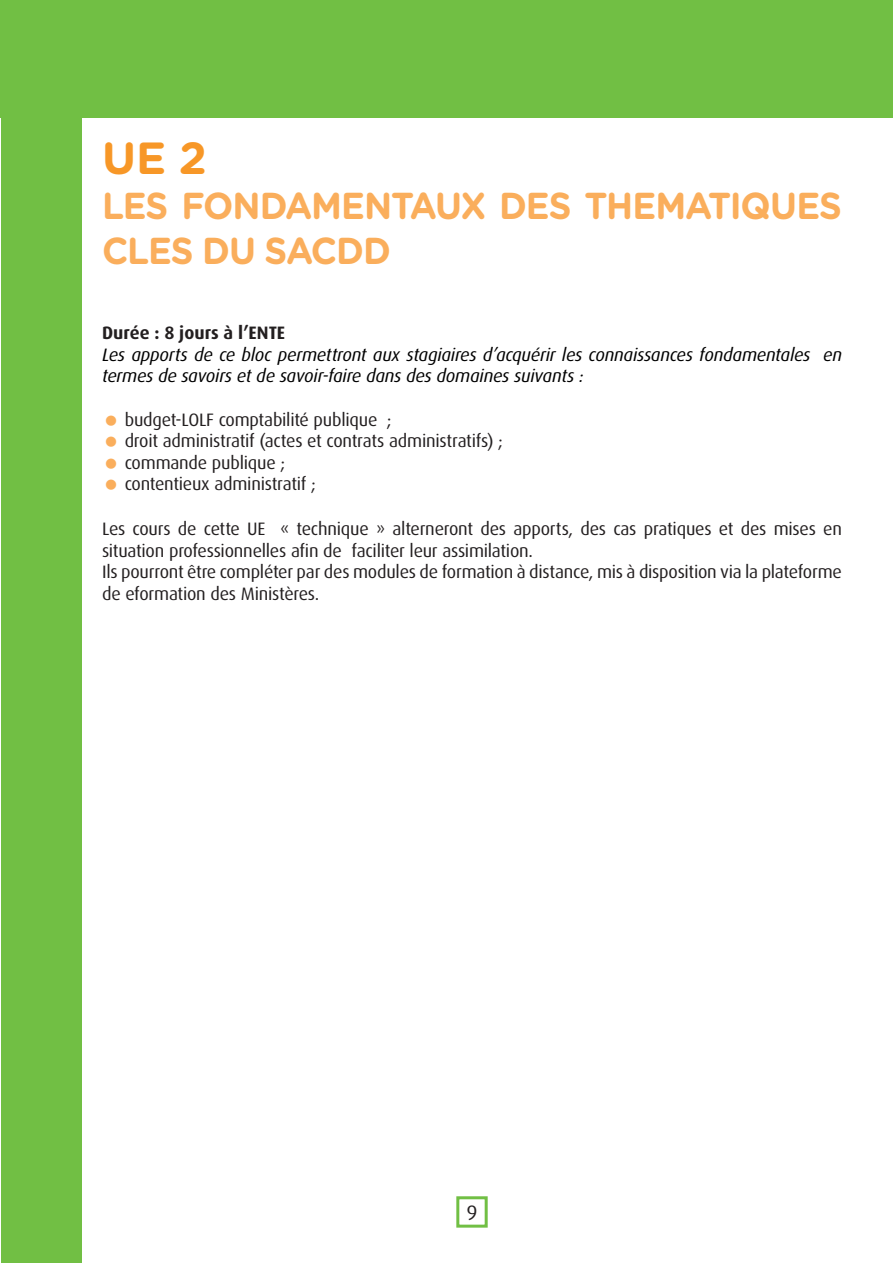
<style>
.page{position:relative;width:893px;height:1263px;background:#fff}
.page>*{position:absolute;margin:0;border:0;box-sizing:border-box;transform-origin:0 0}
.titres{font:700 45px "Gotham Rounded";color:#f79727}
.titres-2{font:700 37.5px/45px "Gotham Rounded";letter-spacing:-.03em;color:#faae5c;scale:.95 1}
.t1{font:21px "Dax OT";color:#231f20}
.sous_titres_ue{font:18px/21.6px "Dax OT";letter-spacing:-.015em;color:#231f20}
.sous_titres_ue-2{font:italic 18px/21.6px "Dax OT";letter-spacing:-.015em;color:#000}
.sous_titres_ue-3{font:700 18px "Dax OT";color:#231f20}
</style>
<div class="page">
<div style="left:1px;top:1px;width:81px;height:1262px;background:#71bf44"></div>
<div style="left:0;top:0;width:893px;height:118px;background:#71bf44"></div>
<div style="left:456px;top:1196px;width:32px;height:31px;border:3px solid #71bf44"></div>
<p class="titres" style="left:102px;top:125px;width:106px">UE 2</p>
<p class="titres-2" style="left:102px;top:182px;width:780px">LES FONDAMENTAUX DES THEMATIQUES<br>CLES DU SACDD</p>
<p class="sous_titres_ue-3" style="left:102px;top:323px;width:185px">Durée : 8 jours à l’ENTE</p>
<p class="sous_titres_ue-2" style="left:102px;top:344px;width:741px">Les apports de ce bloc permettront aux stagiaires d’acquérir les connaissances fondamentales en termes de savoirs et de savoir-faire dans des domaines suivants :</p>
<p class="sous_titres_ue" style="left:125px;top:409px;width:268px">budget-LOLF comptabilité publique ;</p>
<p class="sous_titres_ue" style="left:125px;top:430px;width:380px">droit administratif (actes et contrats administratifs) ;</p>
<p class="sous_titres_ue" style="left:125px;top:452px;width:162px">commande publique ;</p>
<p class="sous_titres_ue" style="left:125px;top:473px;width:193px">contentieux administratif ;</p>
<p class="sous_titres_ue" style="left:102px;top:518px;width:741px">Les cours de cette UE « technique » alterneront des apports, des cas pratiques et des mises en situation professionnelles afin de faciliter leur assimilation.</p>
<p class="sous_titres_ue" style="left:102px;top:561px;width:741px">Ils pourront être compléter par des modules de formation à distance, mis à disposition via la plateforme de eformation des Ministères.</p>
<p class="t1" style="left:466px;top:1201px;width:13px">9</p>
</div>
